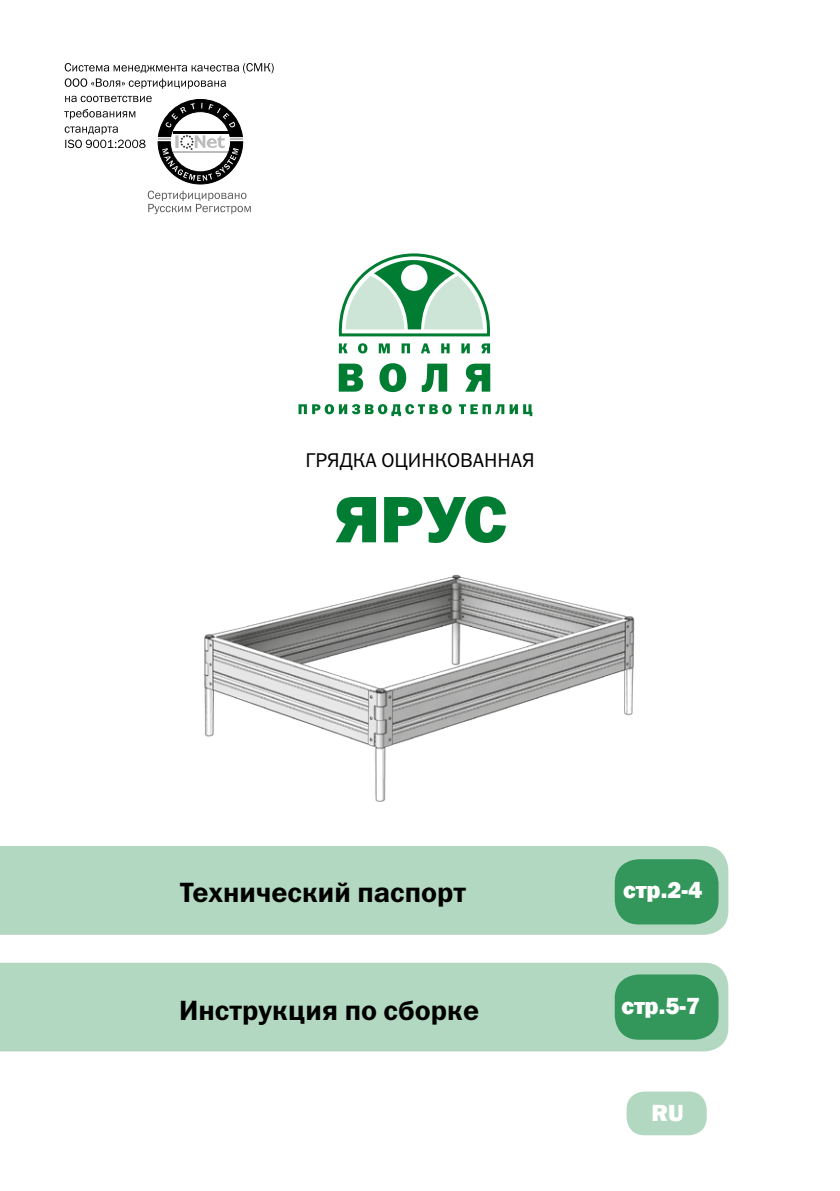
<style>
.page{position:relative;width:840px;height:1191px;background:#fff}
.page>*{position:absolute;margin:0;border:0;box-sizing:border-box;transform-origin:0 0}
.t1{font:66px "Franklin Gothic Heavy C";color:#007d32}
.t2{font:28px "Franklin Gothic Demi C";color:#000}
.t3{font:800 24px "Franklin Gothic";color:#fff}
.t4{font:20px "Franklin Gothic Book C";color:#000}
</style>
<div class="page">
<div style="left:0;top:846px;width:728px;height:88px;background:#b3d8c1"></div>
<div style="left:0;top:962px;width:728px;height:89px;background:#b3d8c1"></div>
<div style="left:614px;top:974px;width:104px;height:65px;background:#33975b;border-radius:24px"></div>
<div style="left:614px;top:859px;width:104px;height:65px;background:#33975b;border-radius:24px"></div>
<div style="left:626px;top:1091px;width:80px;height:44px;background:#b3d8c1;border-radius:18px"></div>
<svg style="left:298px;top:253px;width:234px;height:163px"></svg>
<svg style="left:65px;top:126px;width:80px;height:22px"></svg>
<svg style="left:64px;top:109px;width:71px;height:10px"></svg>
<svg style="left:65px;top:96px;width:87px;height:6px"></svg>
<svg style="left:65px;top:63px;width:208px;height:26px"></svg>
<svg style="left:148px;top:191px;width:102px;height:23px"></svg>
<svg style="left:158px;top:99px;width:85px;height:85px"></svg>
<img style="left:204px;top:574px;width:431px;height:228px">
<p class="t4" style="left:305px;top:449px;width:230px">ГРЯДКА ОЦИНКОВАННАЯ</p>
<h1 class="t1" style="left:333px;top:482px;width:175px">ЯРУС</h1>
<p class="t2" style="left:180px;top:876px;width:287px">Технический паспорт</p>
<p class="t2" style="left:179px;top:994px;width:301px">Инструкция по сборке</p>
<p class="t3" style="left:623px;top:874px;width:80px">стр.2-4</p>
<p class="t3" style="left:621px;top:990px;width:80px">стр.5-7</p>
<p class="t3" style="left:651px;top:1097px;width:34px">RU</p>
</div>
